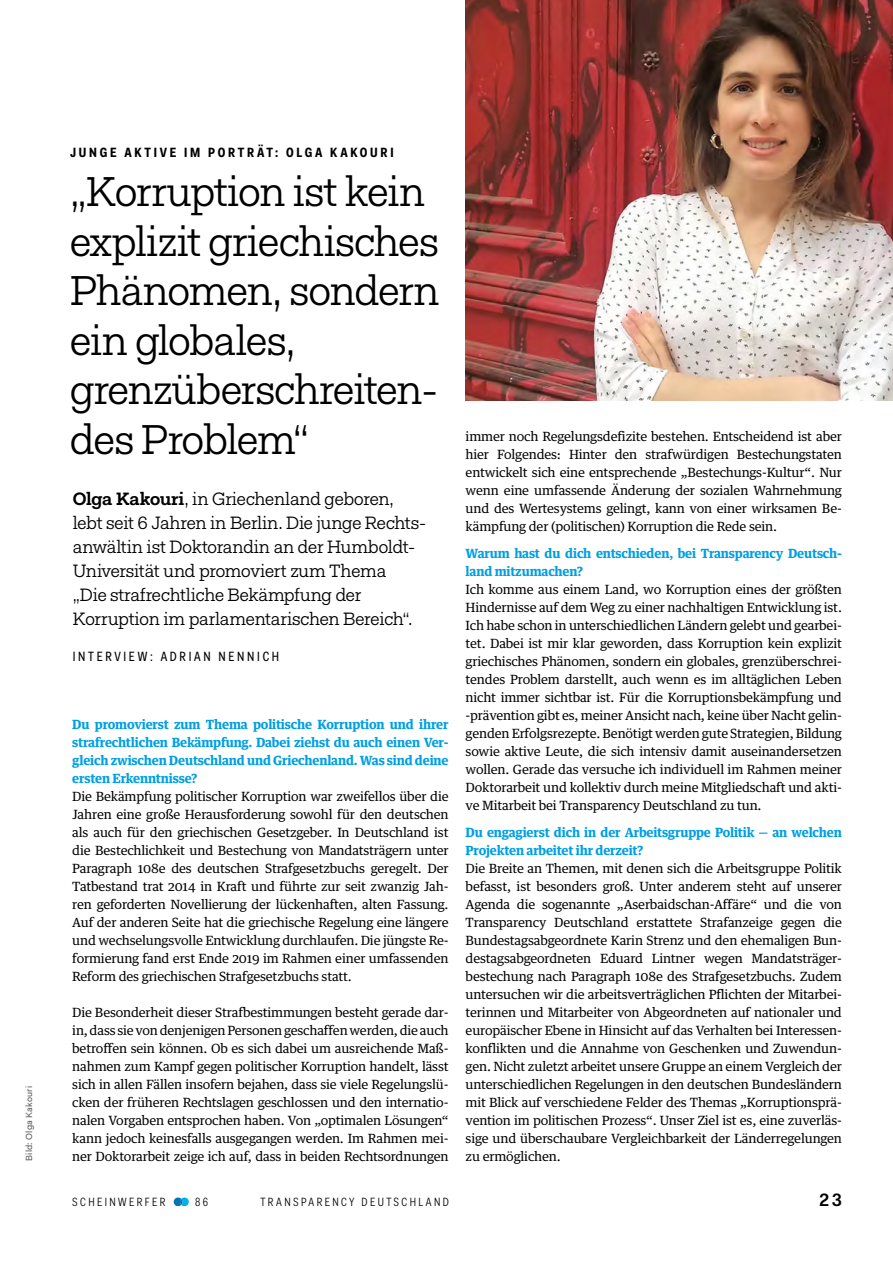
<style>
.page{position:relative;width:893px;height:1263px;background:#fff}
.page>*{position:absolute;margin:0;border:0;box-sizing:border-box;transform-origin:0 0}
.t1{font:42px/49.5px "Fakt Slab Pro Blond";letter-spacing:-.025em;color:#000}
.t2{font:18px/24px "Fakt Slab Pro Blond";letter-spacing:-.015em;color:#000}
.t3{font:600 18px "Fakt Pro";color:#000}
.t4{font:700 13.5px "Fakt Con Pro";letter-spacing:.2em;color:#000}
.t5{font:13.5px "Fakt Con Pro";letter-spacing:.2em;color:#000}
.t6{font:12.75px/18px "Guardian Text Egyp";letter-spacing:-.015em;color:#000;text-align:justify}
.t7{font:700 12.75px/18px "Guardian Text Egyp";letter-spacing:-.015em;color:#009fe3}
.t8{font:12px "Fakt Con Pro Blond";letter-spacing:.2em;color:#000}
.t9{font:9px "Fakt Pro";letter-spacing:.03em;color:#575756}
.s1{font-family:"Fakt Slab Pro";font-weight:600}
</style>
<div class="page">
<svg style="left:174px;top:1197px;width:15px;height:9px"></svg>
<img style="left:466px;top:0;width:427px;height:401px">
<p class="t9" style="left:23px;top:1161px;width:77px;rotate:-90deg">Bild: Olga Kakouri</p>
<p class="t4" style="left:70px;top:143px;width:325px">JUNGE AKTIVE IM PORTRÄT: OLGA KAKOURI</p>
<h1 class="t1" style="left:70px;top:167px;width:371px">„Korruption ist kein explizit griechisches<br>Phänomen, sondern ein globales, grenzüberschreiten&shy;des Problem“</h1>
<p class="t2" style="left:73px;top:486px;width:355px"><span class="s1">Olga Kakouri</span>, in Griechenland geboren, lebt seit 6 Jahren in Berlin. Die junge Rechts&shy;anwältin ist Doktorandin an der Humboldt-Universität und promoviert zum Thema<br>„Die strafrechtliche Bekämpfung der Korruption im parlamentarischen Bereich“.</p>
<p class="t5" style="left:73px;top:647px;width:208px">INTERVIEW: ADRIAN NENNICH</p>
<p class="t7" style="left:72px;top:714px;width:378px;text-align:justify">Du promovierst zum Thema politische Korruption und ihrer strafrechtlichen Bekämpfung. Dabei ziehst du auch einen Ver&shy;gleich zwischen Deutschland und Griechenland. Was sind deine ersten Erkenntnisse?</p>
<p class="t6" style="left:72px;top:786px;width:378px">Die Bekämpfung politischer Korruption war zweifellos über die Jahren eine große Herausforderung sowohl für den deutschen als auch für den griechischen Gesetzgeber. In Deutschland ist die Bestechlichkeit und Bestechung von Mandatsträgern unter Paragraph 108e des deutschen Strafgesetzbuchs geregelt. Der Tatbestand trat 2014 in Kraft und führte zur seit zwanzig Jah&shy;ren geforderten Novellierung der lückenhaften, alten Fassung.<br>Auf der anderen Seite hat die griechische Regelung eine längere und wechselungsvolle Entwicklung durchlaufen. Die jüngste Re&shy;formierung fand erst Ende 2019 im Rahmen einer umfassenden Reform des griechischen Strafgesetzbuchs statt.</p>
<p class="t6" style="left:72px;top:1002px;width:378px">Die Besonderheit dieser Strafbestimmungen besteht gerade dar&shy;in, dass sie von denjenigen Personen geschaffen werden, die auch betroffen sein können. Ob es sich dabei um ausreichende Maß&shy;nahmen zum Kampf gegen politischer Korruption handelt, lässt sich in allen Fällen insofern bejahen, dass sie viele Regelungslü&shy;cken der früheren Rechtslagen geschlossen und den internatio&shy;nalen Vorgaben entsprochen haben. Von „optimalen Lösungen“ kann jedoch keinesfalls ausgegangen werden. Im Rahmen mei&shy;ner Doktorarbeit zeige ich auf, dass in beiden Rechtsordnungen</p>
<p class="t6" style="left:466px;top:426px;width:378px">immer noch Regelungsdefizite bestehen. Entscheidend ist aber hier Folgendes: Hinter den strafwürdigen Bestechungstaten entwickelt sich eine entsprechende „Bestechungs-Kultur“. Nur wenn eine umfassende Änderung der sozialen Wahrnehmung und des Wertesystems gelingt, kann von einer wirksamen Be&shy;kämpfung der (politischen) Korruption die Rede sein.</p>
<p class="t7" style="left:466px;top:543px;width:378px">Warum hast du dich entschieden, bei Transparency Deutsch&shy;land mitzumachen?</p>
<p class="t6" style="left:466px;top:579px;width:378px">Ich komme aus einem Land, wo Korruption eines der größten Hindernisse auf dem Weg zu einer nachhaltigen Entwicklung ist.<br>Ich habe schon in unterschiedlichen Ländern gelebt und gearbei&shy;tet. Dabei ist mir klar geworden, dass Korruption kein explizit griechisches Phänomen, sondern ein globales, grenzüberschrei&shy;tendes Problem darstellt, auch wenn es im alltäglichen Leben nicht immer sichtbar ist. Für die Korruptionsbekämpfung und -prävention gibt es, meiner Ansicht nach, keine über Nacht gelin&shy;genden Erfolgsrezepte. Benötigt werden gute Strategien, Bildung sowie aktive Leute, die sich intensiv damit auseinandersetzen wollen. Gerade das versuche ich individuell im Rahmen meiner Doktorarbeit und kollektiv durch meine Mitgliedschaft und akti&shy;ve Mitarbeit bei Transparency Deutschland zu tun.</p>
<p class="t7" style="left:466px;top:822px;width:378px">Du engagierst dich in der Arbeitsgruppe Politik — an welchen<br>Projekten arbeitet ihr derzeit?</p>
<p class="t6" style="left:466px;top:858px;width:378px">Die Breite an Themen, mit denen sich die Arbeitsgruppe Politik befasst, ist besonders groß. Unter anderem steht auf unserer Agenda die sogenannte „Aserbaidschan-Affäre“ und die von Transparency Deutschland erstattete Strafanzeige gegen die Bundestagsabgeordnete Karin Strenz und den ehemaligen Bun&shy;destagsabgeordneten Eduard Lintner wegen Mandatsträger&shy;bestechung nach Paragraph 108e des Strafgesetzbuchs. Zudem untersuchen wir die arbeitsverträglichen Pflichten der Mitarbei&shy;terinnen und Mitarbeiter von Abgeordneten auf nationaler und europäischer Ebene in Hinsicht auf das Verhalten bei Interessen&shy;konflikten und die Annahme von Geschenken und Zuwendun&shy;gen. Nicht zuletzt arbeitet unsere Gruppe an einem Vergleich der unterschiedlichen Regelungen in den deutschen Bundesländern mit Blick auf verschiedene Felder des Themas „Korruptionsprä&shy;vention im politischen Prozess“. Unser Ziel ist es, eine zuverläs&shy;sige und überschaubare Vergleichbarkeit der Länderregelungen zu ermöglichen.</p>
<p class="t8" style="left:72px;top:1194px;width:95px">SCHEINWERFER</p>
<p class="t8" style="left:195px;top:1194px;width:14px">86</p>
<p class="t8" style="left:260px;top:1194px;width:190px">TRANSPARENCY DEUTSCHLAND</p>
<h2 class="t3" style="left:819px;top:1188px;width:24px">23</h2>
</div>
